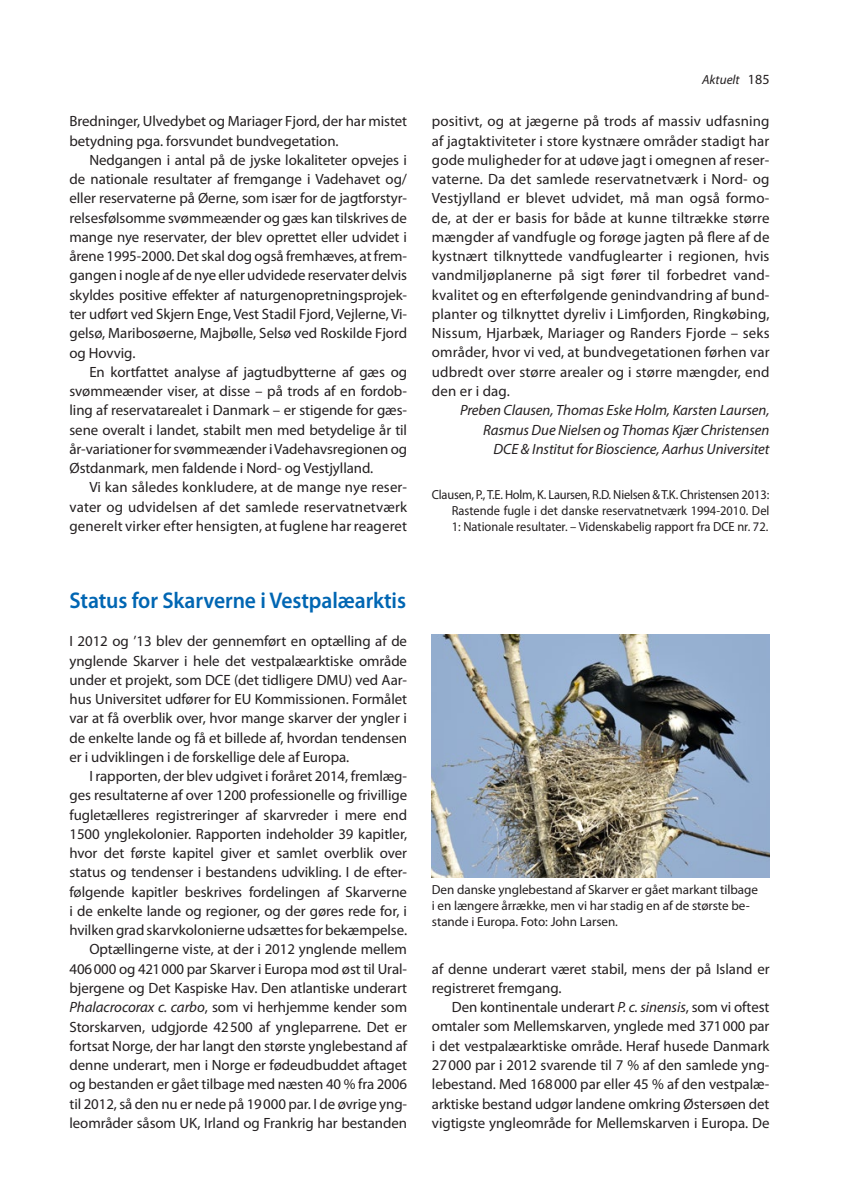
<style>
.page{position:relative;width:844px;height:1191px;background:#fff}
.page>*{position:absolute;margin:0;border:0;box-sizing:border-box;transform-origin:0 0}
.t1{font:600 22.75px "Myriad Pro";letter-spacing:-.005em;color:#0166b3;scale:.95 1}
.t2{font:14.88px/19.2px "Myriad Pro";letter-spacing:-.005em;color:#231f20;text-align:justify}
.t3{font:italic 14.88px/19.2px "Myriad Pro";letter-spacing:-.005em;color:#231f20;text-align:right}
.t4{font:13.12px/15.8px "Myriad Pro";letter-spacing:-.005em;color:#231f20;text-align:justify;scale:.95 1}
.t5{font:13.12px/15.8px "Myriad Pro";letter-spacing:-.005em;color:#231f20}
.t6{font:italic 13.12px "Myriad Pro";color:#231f20}
.s1{font-style:italic}
.s2{font-style:normal;font-size:14px}
</style>
<div class="page">
<img style="left:432px;top:634px;width:337px;height:243px">
<p class="t2" style="left:69px;top:112px;width:339px">Bredninger, Ulvedybet og Mariager Fjord, der har mistet betydning pga. forsvundet bundvegetation.</p>
<p class="t2" style="left:69px;top:150px;width:339px;text-indent:20px">Nedgangen i antal på de jyske lokaliteter opvejes i de nationale resultater af fremgange i Vadehavet og/ eller reservaterne på Øerne, som især for de jagtforstyr&shy;relsesfølsomme svømmeænder og gæs kan tilskrives de mange nye reservater, der blev oprettet eller udvidet i årene 1995-2000. Det skal dog også fremhæves, at frem&shy;gangen i nogle af de nye eller udvidede reservater delvis skyldes positive effekter af naturgenopretningsprojek&shy;ter udført ved Skjern Enge, Vest Stadil Fjord, Vejlerne, Vi&shy;gelsø, Maribosøerne, Majbølle, Selsø ved Roskilde Fjord og Hovvig.</p>
<p class="t2" style="left:69px;top:362px;width:339px;text-indent:20px">En kortfattet analyse af jagtudbytterne af gæs og svømmeænder viser, at disse – på trods af en fordob&shy;ling af reservatarealet i Danmark – er stigende for gæs&shy;sene overalt i landet, stabilt men med betydelige år til år-variationer for svømmeænder i Vadehavsregionen og Østdanmark, men faldende i Nord- og Vestjylland.</p>
<p class="t2" style="left:69px;top:477px;width:339px;text-indent:20px">Vi kan således konkludere, at de mange nye reser&shy;vater og udvidelsen af det samlede reservatnetværk generelt virker efter hensigten, at fuglene har reageret</p>
<h1 class="t1" style="left:69px;top:586px;width:356px">Status for Skarverne i Vestpalæarktis</h1>
<p class="t2" style="left:69px;top:631px;width:339px">I 2012 og ’13 blev der gennemført en optælling af de ynglende Skarver i hele det vestpalæarktiske område under et projekt, som DCE (det tidligere DMU) ved Aar&shy;hus Universitet udfører for EU Kommissionen. Formålet var at få overblik over, hvor mange skarver der yngler i de enkelte lande og få et billede af, hvordan tendensen er i udviklingen i de forskellige dele af Europa.</p>
<p class="t2" style="left:69px;top:766px;width:339px;text-align:right">I rapporten, der blev udgivet i foråret 2014, fremlæg&shy;ges resultaterne af over 1200 professionelle og frivillige fugletælleres registreringer af skarvreder i mere end 1500 ynglekolonier. Rapporten indeholder 39 kapitler, hvor det første kapitel giver et samlet overblik over status og tendenser i bestandens udvikling. I de efter&shy;følgende kapitler beskrives fordelingen af Skarverne i de enkelte lande og regioner, og der gøres rede for, i hvilken grad skarvkolonierne udsættes for bekæmpelse.<br>Optællingerne viste, at der i 2012 ynglende mellem 406000 og 421000 par Skarver i Europa mod øst til Ural&shy;bjergene og Det Kaspiske Hav. Den atlantiske underart <span class="s1">Phalacrocorax c. carbo</span>, som vi herhjemme kender som Storskarven, udgjorde 42500 af yngleparrene. Det er fortsat Norge, der har langt den største ynglebestand af denne underart, men i Norge er fødeudbuddet aftaget og bestanden er gået tilbage med næsten 40 % fra 2006 til 2012, så den nu er nede på 19000 par. I de øvrige yng&shy;leområder såsom UK, Irland og Frankrig har bestanden</p>
<p class="t6" style="left:702px;top:72px;width:69px">Aktuelt <span class="s2">185</span></p>
<p class="t2" style="left:432px;top:112px;width:339px">positivt, og at jægerne på trods af massiv udfasning af jagtaktiviteter i store kystnære områder stadigt har gode muligheder for at udøve jagt i omegnen af reser&shy;vaterne. Da det samlede reservatnetværk i Nord- og Vestjylland er blevet udvidet, må man også formo&shy;de, at der er basis for både at kunne tiltrække større mængder af vandfugle og forøge jagten på flere af de kystnært tilknyttede vandfuglearter i regionen, hvis vandmiljøplanerne på sigt fører til forbedret vand&shy;kvalitet og en efterfølgende genindvandring af bund&shy;planter og tilknyttet dyreliv i Limfjorden, Ringkøbing, Nissum, Hjarbæk, Mariager og Randers Fjorde – seks områder, hvor vi ved, at bundvegetationen førhen var udbredt over større arealer og i større mængder, end den er i dag.</p>
<p class="t3" style="left:460px;top:400px;width:311px">Preben Clausen, Thomas Eske Holm, Karsten Laursen,<br>Rasmus Due Nielsen og Thomas Kjær Christensen<br>DCE &amp; Institut for Bioscience, Aarhus Universitet</p>
<p class="t4" style="left:451px;top:487px;width:336px;text-indent:-20px">Clausen, P., T.E. Holm, K. Laursen, R.D. Nielsen &amp; T.K. Christensen 2013:<br>Rastende fugle i det danske reservatnetværk 1994-2010. Del 1: Nationale resultater. – Videnskabelig rapport fra DCE nr. 72.</p>
<p class="t5" style="left:432px;top:881px;width:327px">Den danske ynglebestand af Skarver er gået markant tilbage i en længere årrække, men vi har stadig en af de største be&shy;stande i Europa. Foto: John Larsen.</p>
<p class="t2" style="left:432px;top:959px;width:339px">af denne underart været stabil, mens der på Island er registreret fremgang.</p>
<p class="t2" style="left:432px;top:997px;width:339px;text-indent:20px">Den kontinentale underart <span class="s1">P. c. sinensis</span>, som vi oftest omtaler som Mellemskarven, ynglede med 371000 par i det vestpalæarktiske område. Heraf husede Danmark 27000 par i 2012 svarende til 7 % af den samlede yng&shy;lebestand. Med 168000 par eller 45 % af den vestpalæ&shy;arktiske bestand udgør landene omkring Østersøen det vigtigste yngleområde for Mellemskarven i Europa. De</p>
</div>
